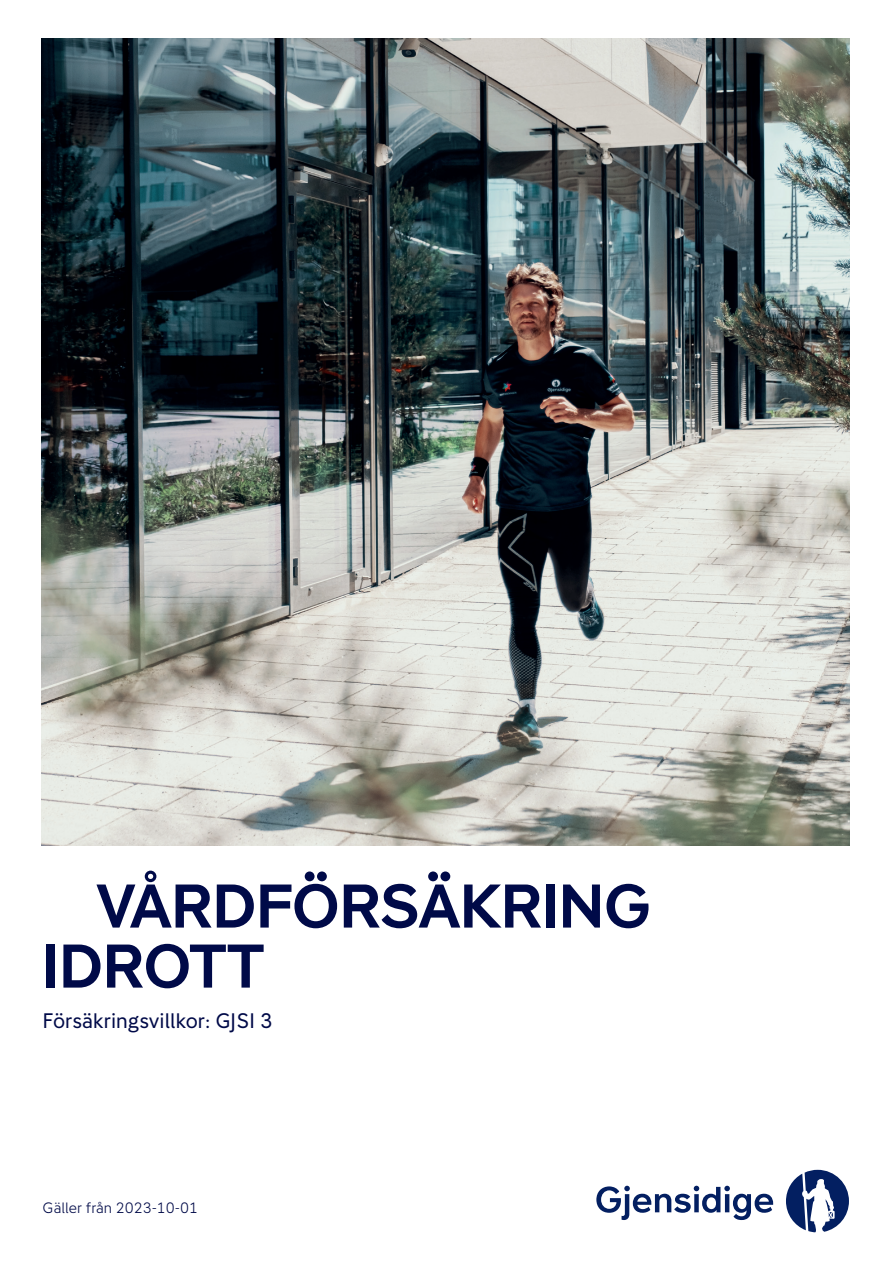
<style>
.page{position:relative;width:893px;height:1263px;background:#fff}
.page>*{position:absolute;margin:0;border:0;box-sizing:border-box;transform-origin:0 0}
.t1{font:61.5px/60px "Gjensidige Display";color:#000a48}
.t2{font:21px "Gjensidige Type";color:#000a48}
.t3{font:300 15px "Gjensidige Type";color:#000a48}
</style>
<div class="page">
<svg style="left:786px;top:1170px;width:63px;height:62px"></svg>
<svg style="left:596px;top:1186px;width:177px;height:34px"></svg>
<img style="left:42px;top:39px;width:808px;height:806px">
<h1 class="t1" style="left:43px;top:875px;width:610px;text-indent:54px">VÅRDFÖRSÄKRING<br>IDROTT</h1>
<p class="t2" style="left:43px;top:1008px;width:232px">Försäkringsvillkor: GJSI 3</p>
<p class="t3" style="left:43px;top:1198px;width:157px">Gäller från 2023-10-01</p>
</div>
